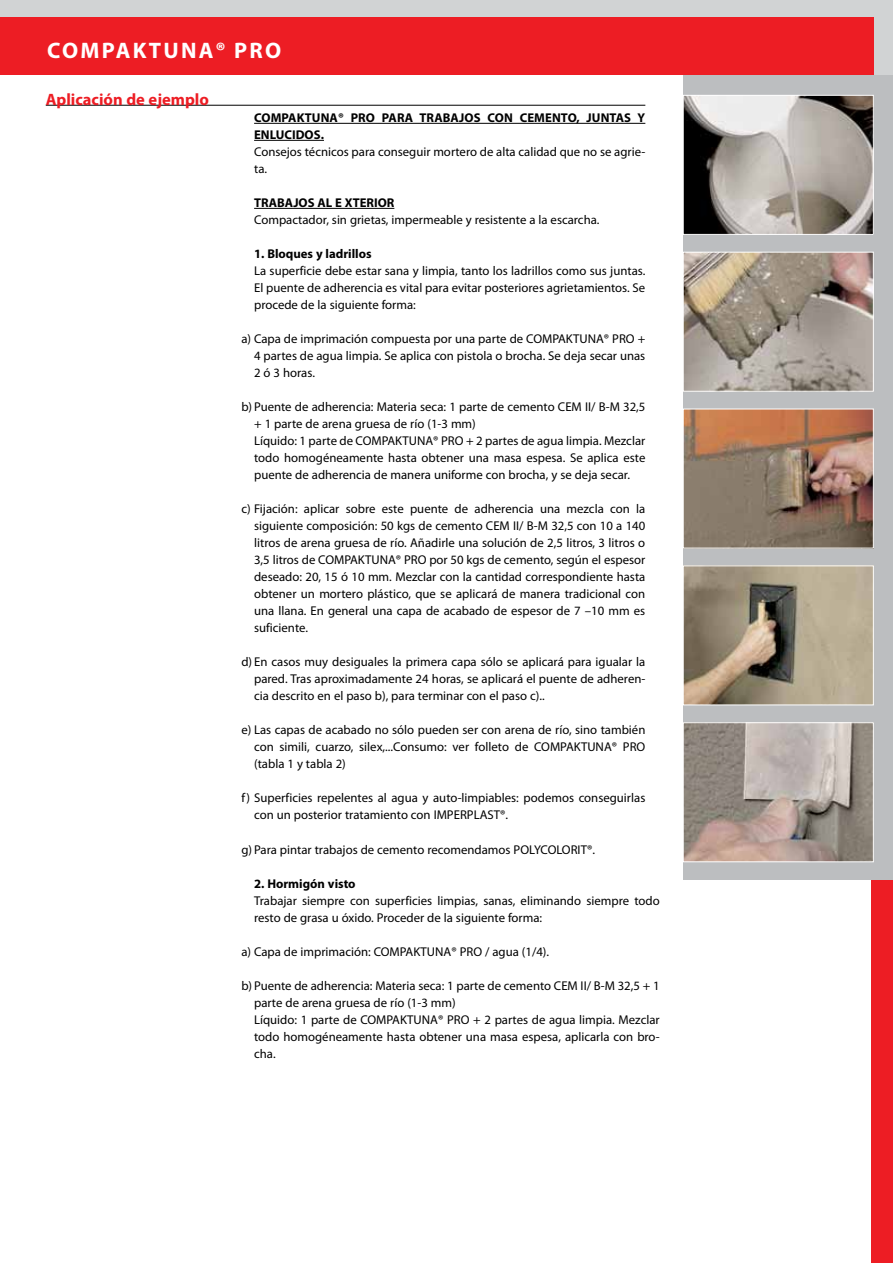
<style>
.page{position:relative;width:893px;height:1263px;background:#fff}
.page>*{position:absolute;margin:0;border:0;box-sizing:border-box;transform-origin:0 0}
.t1{font:700 22.5px "Myriad Pro";letter-spacing:.1em;color:#fff}
.t2{font:700 16.5px "Myriad Pro";color:#ed1d24}
.t3{font:12.75px/17px "Myriad Pro";color:#000}
.t4{font:700 12.75px/17px "Myriad Pro";color:#000}
</style>
<div class="page">
<div style="left:872px;top:882px;width:21px;height:381px;background:#ed1d24"></div>
<div style="left:684px;top:62px;width:209px;height:818px;background:#bcbec0"></div>
<img style="left:685px;top:97px;width:187px;height:136px">
<div style="left:683px;top:95px;width:191px;height:140px;border:1px solid #fff"></div>
<img style="left:685px;top:254px;width:187px;height:136px">
<div style="left:683px;top:252px;width:191px;height:140px;border:1px solid #fff"></div>
<img style="left:685px;top:411px;width:187px;height:135px">
<div style="left:683px;top:409px;width:191px;height:139px;border:1px solid #fff"></div>
<img style="left:685px;top:567px;width:187px;height:136px">
<div style="left:683px;top:565px;width:191px;height:140px;border:1px solid #fff"></div>
<img style="left:685px;top:724px;width:187px;height:136px">
<div style="left:683px;top:722px;width:191px;height:140px;border:1px solid #fff"></div>
<div style="left:0;top:0;width:893px;height:75px;background:#d1d3d4"></div>
<div style="left:0;top:17px;width:873px;height:58px;background:#ed1d24"></div>
<hr style="left:46px;top:105px;width:599px;height:1px;background:#000">
<hr style="left:254px;top:123px;width:391px;height:1px;background:#000">
<hr style="left:254px;top:140px;width:70px;height:1px;background:#000">
<hr style="left:254px;top:208px;width:140px;height:1px;background:#000">
<h1 class="t1" style="left:47px;top:38px;width:236px">COMPAKTUNA® PRO</h1>
<p class="t2" style="left:46px;top:90px;width:165px">Aplicación de ejemplo</p>
<p class="t4" style="left:254px;top:109px;width:392px">COMPAKTUNA® PRO PARA TRABAJOS CON CEMENTO, JUNTAS Y<br>ENLUCIDOS.</p>
<p class="t3" style="left:254px;top:144px;width:393px">Consejos técnicos para conseguir mortero de alta calidad que no se agrie&shy;ta.</p>
<p class="t4" style="left:254px;top:194px;width:142px">TRABAJOS AL E XTERIOR</p>
<p class="t3" style="left:254px;top:212px;width:347px">Compactador, sin grietas, impermeable y resistente a la escarcha.</p>
<p class="t4" style="left:254px;top:246px;width:119px">1. Bloques y ladrillos</p>
<p class="t3" style="left:254px;top:263px;width:393px;text-align:justify">La superficie debe estar sana y limpia, tanto los ladrillos como sus juntas.<br>El puente de adherencia es vital para evitar posteriores agrietamientos. Se procede de la siguiente forma:</p>
<p class="t3" style="left:254px;top:331px;width:393px;text-align:justify;text-indent:-13px">a) Capa de imprimación compuesta por una parte de COMPAKTUNA® PRO + 4 partes de agua limpia. Se aplica con pistola o brocha. Se deja secar unas 2 ó 3 horas.</p>
<p class="t3" style="left:254px;top:399px;width:393px;text-indent:-13px">b) Puente de adherencia: Materia seca: 1 parte de cemento CEM II/ B-M 32,5 + 1 parte de arena gruesa de río (1-3 mm)<br>Líquido: 1 parte de COMPAKTUNA® PRO + 2 partes de agua limpia. Mezclar todo homogéneamente hasta obtener una masa espesa. Se aplica este puente de adherencia de manera uniforme con brocha, y se deja secar.</p>
<p class="t3" style="left:254px;top:501px;width:393px;text-align:justify;text-indent:-13px">c) Fijación: aplicar sobre este puente de adherencia una mezcla con la siguiente composición: 50 kgs de cemento CEM II/ B-M 32,5 con 10 a 140 litros de arena gruesa de río. Añadirle una solución de 2,5 litros, 3 litros o 3,5 litros de COMPAKTUNA® PRO por 50 kgs de cemento, según el espesor deseado: 20, 15 ó 10 mm. Mezclar con la cantidad correspondiente hasta obtener un mortero plástico, que se aplicará de manera tradicional con una llana. En general una capa de acabado de espesor de 7 –10 mm es suficiente.</p>
<p class="t3" style="left:254px;top:654px;width:393px;text-align:justify;text-indent:-13px">d) En casos muy desiguales la primera capa sólo se aplicará para igualar la pared. Tras aproximadamente 24 horas, se aplicará el puente de adheren&shy;cia descrito en el paso b), para terminar con el paso c)..</p>
<p class="t3" style="left:254px;top:722px;width:393px;text-align:justify;text-indent:-13px">e) Las capas de acabado no sólo pueden ser con arena de río, sino también con simili, cuarzo, silex,...Consumo: ver folleto de COMPAKTUNA® PRO (tabla 1 y tabla 2)</p>
<p class="t3" style="left:254px;top:790px;width:393px;text-indent:-13px">f) Superficies repelentes al agua y auto-limpiables: podemos conseguirlas con un posterior tratamiento con IMPERPLAST®.</p>
<p class="t3" style="left:241px;top:841px;width:355px">g) Para pintar trabajos de cemento recomendamos POLYCOLORIT®.</p>
<p class="t4" style="left:254px;top:875px;width:103px">2. Hormigón visto</p>
<p class="t3" style="left:254px;top:892px;width:407px">Trabajar siempre con superficies limpias, sanas, eliminando siempre todo resto de grasa u óxido. Proceder de la siguiente forma:</p>
<p class="t3" style="left:241px;top:943px;width:309px">a) Capa de imprimación: COMPAKTUNA® PRO / agua (1/4).</p>
<p class="t3" style="left:254px;top:977px;width:407px;text-indent:-13px">b) Puente de adherencia: Materia seca: 1 parte de cemento CEM II/ B-M 32,5 + 1 parte de arena gruesa de río (1-3 mm)<br>Líquido: 1 parte de COMPAKTUNA® PRO + 2 partes de agua limpia. Mezclar todo homogéneamente hasta obtener una masa espesa, aplicarla con bro&shy;cha.</p>
</div>
